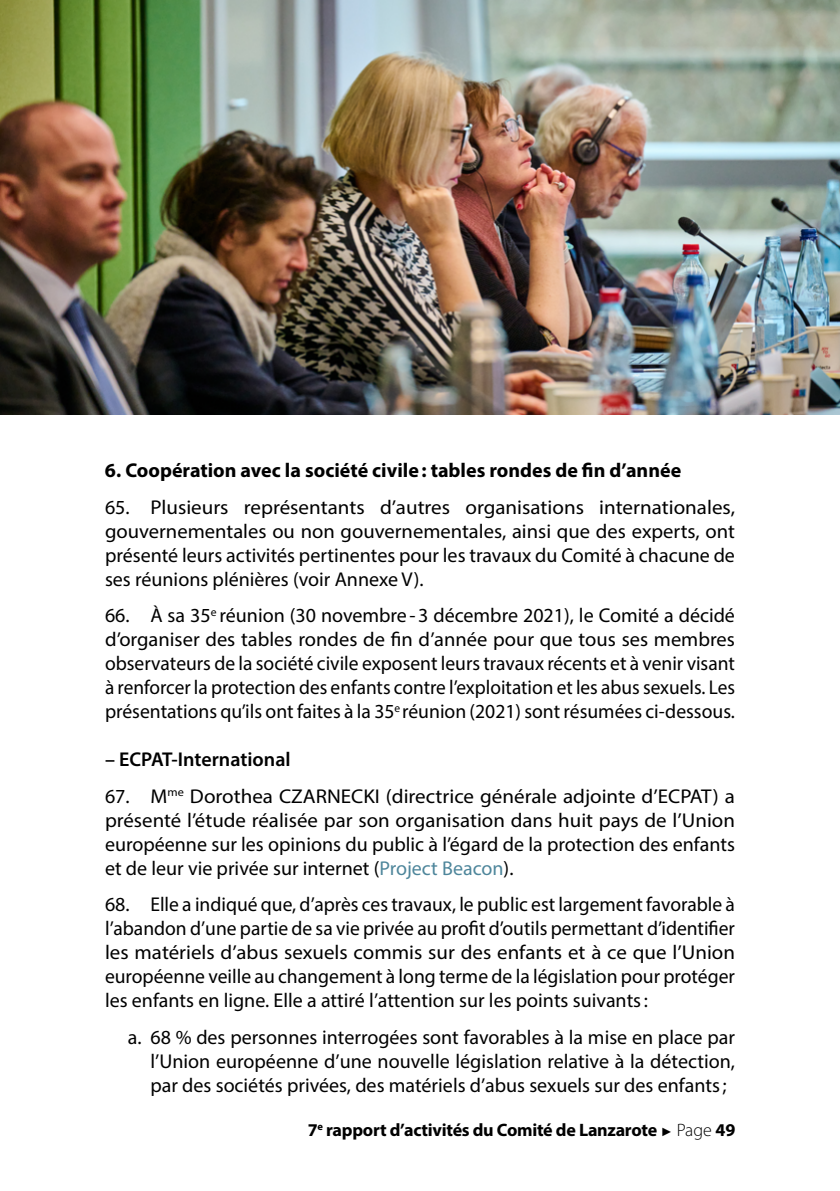
<style>
.page{position:relative;width:840px;height:1191px;background:#fff}
.page>*{position:absolute;margin:0;border:0;box-sizing:border-box;transform-origin:0 0}
.t1{font:20px/24px "Myriad Pro";color:#000;text-align:justify}
.Titre_2{font:700 20px "Myriad Pro";color:#000}
.Titre_3{font:600 20px "Myriad Pro";color:#000}
.t2{font:700 18px "Myriad Pro";letter-spacing:-.015em;color:#000}
.s1{color:#4e869b}
.s2{font-family:"Arial";font-weight:400;font-size:12px}
.s3{font-weight:300}
</style>
<div class="page">
<img style="left:0;top:0;width:839px;height:414px">
<p class="Titre_2" style="left:105px;top:457px;width:577px">6. Coopération avec la société civile: tables rondes de fin d’année</p>
<p class="t1" style="left:105px;top:495px;width:631px">65. Plusieurs représentants d’autres organisations internationales, gouvernementales ou non gouvernementales, ainsi que des experts, ont présenté leurs activités pertinentes pour les travaux du Comité à chacune de ses réunions plénières (voir Annexe V).</p>
<p class="t1" style="left:105px;top:603px;width:631px">66. À sa 35<sup>e</sup> réunion (30 novembre-3 décembre 2021), le Comité a décidé d’organiser des tables rondes de fin d’année pour que tous ses membres observateurs de la société civile exposent leurs travaux récents et à venir visant à renforcer la protection des enfants contre l’exploitation et les abus sexuels. Les présentations qu’ils ont faites à la 35<sup>e</sup> réunion (2021) sont résumées ci-dessous.</p>
<p class="Titre_3" style="left:105px;top:746px;width:187px">– ECPAT-International</p>
<p class="t1" style="left:105px;top:783px;width:631px">67. M<sup>me</sup> Dorothea CZARNECKI (directrice générale adjointe d’ECPAT) a présenté l’étude réalisée par son organisation dans huit pays de l’Union européenne sur les opinions du public à l’égard de la protection des enfants et de leur vie privée sur internet (<span class="s1">Project Beacon</span>).</p>
<p class="t1" style="left:105px;top:892px;width:631px">68. Elle a indiqué que, d’après ces travaux, le public est largement favorable à l’abandon d’une partie de sa vie privée au profit d’outils permettant d’identifier les matériels d’abus sexuels commis sur des enfants et à ce que l’Union européenne veille au changement à long terme de la législation pour protéger les enfants en ligne. Elle a attiré l’attention sur les points suivants:</p>
<p class="t1" style="left:150px;top:1024px;width:585px;text-indent:-23px">a. 68 % des personnes interrogées sont favorables à la mise en place par l’Union européenne d’une nouvelle législation relative à la détection, par des sociétés privées, des matériels d’abus sexuels sur des enfants;</p>
<p class="t2" style="left:307px;top:1118px;width:429px">7<sup>e</sup> rapport d’activités du Comité de Lanzarote <span class="s2">►</span> <span class="s3">Page</span> 49</p>
</div>
